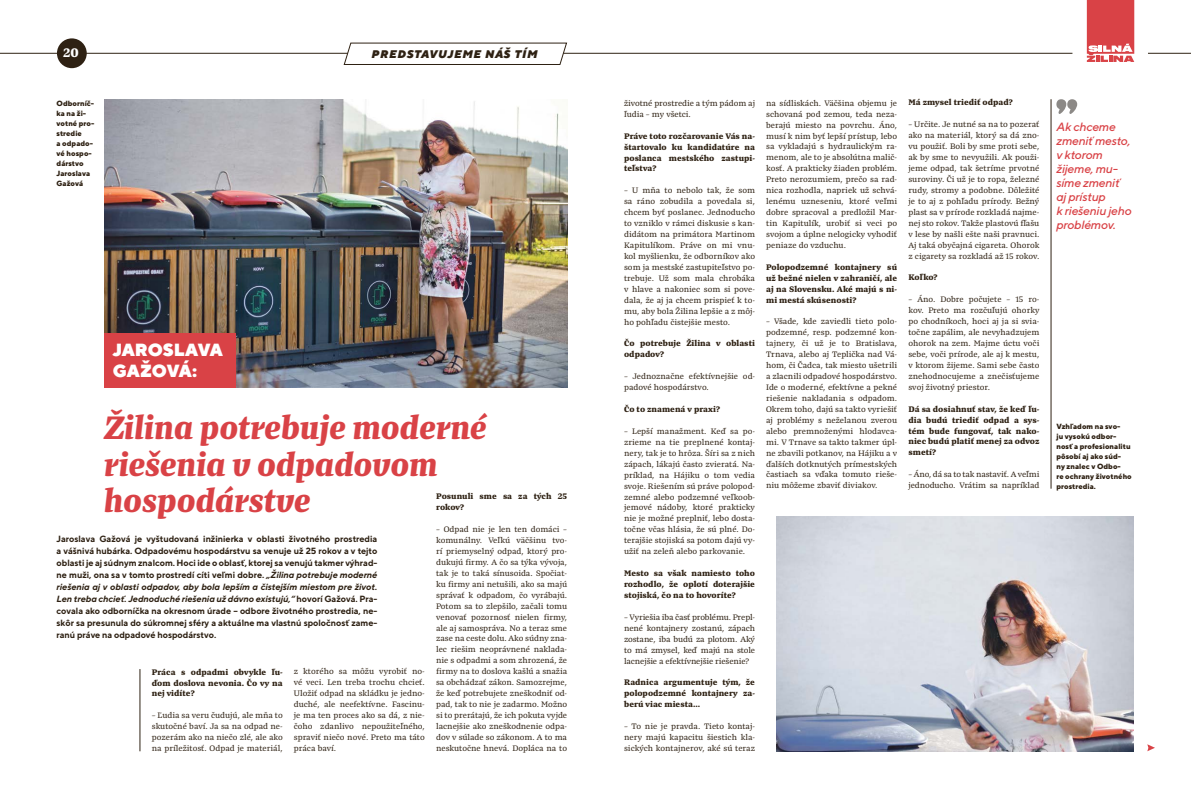
<style>
.page{position:relative;width:1191px;height:808px;background:#fff}
.page>*{position:absolute;margin:0;border:0;box-sizing:border-box;transform-origin:0 0}
.t1{font:italic 900 34.4px/36.2px "Preto Serif";letter-spacing:-.02em;color:#d94246}
.t2{font:900 17.6px/20.2px "TT Norms";letter-spacing:-.005em;color:#fff}
.t3{font:900 13.1px "Preto Serif";color:#fff}
.t4{font:italic 500 12px/14px "TT Norms";letter-spacing:-.015em;color:#d94246}
.t5{font:italic 900 11.1px "TT Norms";letter-spacing:.07em;color:#2e2113}
.t6{font:700 9px/12px "TT Norms";letter-spacing:-.005em;color:#2e2113;text-align:justify}
.t7{font:8.5px/10.9px "Preto Serif";color:#2e2113;text-align:justify}
.t8{font:900 8.5px/10.9px "Preto Serif";color:#2e2113;text-align:justify}
.t9{font:800 7.5px/10px "TT Norms";color:#2e2113}
.s1{font-style:italic}
</style>
<div class="page">
<svg style="left:343px;top:42px;width:224px;height:23px"></svg>
<hr style="left:0;top:53px;width:348px;height:1px;background:#2e2113">
<div style="left:57px;top:38px;width:30px;height:30px;background:#2e2113;border-radius:50%"></div>
<hr style="left:563px;top:53px;width:509px;height:1px;background:#2e2113">
<svg style="left:1086px;top:0;width:48px;height:62px;background:#de5c5f"></svg>
<hr style="left:1148px;top:53px;width:43px;height:1px;background:#2e2113">
<img style="left:105px;top:99px;width:462px;height:288px">
<div style="left:104px;top:333px;width:131px;height:54px;background:#d94246"></div>
<svg style="left:1056px;top:99px;width:21px;height:15px"></svg>
<hr style="left:1050px;top:99px;width:1px;height:390px;background:#2e2113">
<hr style="left:140px;top:669px;width:1px;height:82px;background:#2e2113">
<img style="left:776px;top:516px;width:357px;height:235px">
<svg style="left:1147px;top:744px;width:8px;height:7px"></svg>
<h3 class="t3" style="left:63px;top:45px;width:17px">20</h3>
<h3 class="t5" style="left:371px;top:47px;width:167px">PREDSTAVUJEME NÁŠ TÍM</h3>
<p class="t9" style="left:57px;top:99px;width:39px">Odborníč&shy;ka na ži&shy;votné pro&shy;stredie<br>a odpado&shy;vé hospo&shy;dárstvo<br>Jaroslava<br>Gažová</p>
<h2 class="t2" style="left:113px;top:340px;width:112px">JAROSLAVA<br>GAŽOVÁ:</h2>
<h1 class="t1" style="left:103px;top:411px;width:385px">Žilina potrebuje moderné riešenia v odpadovom hospodárstve</h1>
<p class="t6" style="left:57px;top:532px;width:322px">Jaroslava Gažová je vyštudovaná inžinierka v oblasti životného prostredia a vášnivá hubárka. Odpadovému hospodárstvu sa venuje už 25 rokov a v tejto oblasti je aj súdnym znalcom. Hoci ide o oblasť, ktorej sa venujú takmer výhrad&shy;ne muži, ona sa v tomto prostredí cíti veľmi dobre. <span class="s1">„Žilina potrebuje moderné riešenia aj v oblasti odpadov, aby bola lepším a čistejším miestom pre život.<br>Len treba chcieť. Jednoduché riešenia už dávno existujú,“</span> hovorí Gažová. Pra&shy;covala ako odborníčka na okresnom úrade – odbore životného prostredia, ne&shy;skôr sa presunula do súkromnej sféry a aktuálne ma vlastnú spoločnosť zame&shy;ranú práve na odpadové hospodárstvo.</p>
<p class="t8" style="left:436px;top:491px;width:132px">Posunuli sme sa za tých 25 rokov?</p>
<p class="t7" style="left:436px;top:524px;width:132px">– Odpad nie je len ten domáci – komunálny. Veľkú väčšinu tvo&shy;rí priemyselný odpad, ktorý pro&shy;dukujú firmy. A čo sa týka vývoja, tak je to taká sínusoida. Spočiat&shy;ku firmy ani netušili, ako sa majú správať k odpadom, čo vyrábajú.<br>Potom sa to zlepšilo, začali tomu venovať pozornosť nielen firmy, ale aj samospráva. No a teraz sme zase na ceste dolu. Ako súdny zna&shy;lec riešim neoprávnené naklada&shy;nie s odpadmi a som zhrozená, že firmy na to doslova kašlú a snažia sa obchádzať zákon. Samozrejme, že keď potrebujete zneškodniť od&shy;pad, tak to nie je zadarmo. Možno si to prerátajú, že ich pokuta vyjde lacnejšie ako zneškodnenie odpa&shy;dov v súlade so zákonom. A to ma neskutočne hnevá. Dopláca na to</p>
<p class="t7" style="left:294px;top:666px;width:132px">z ktorého sa môžu vyrobiť no&shy;vé veci. Len treba trochu chcieť.<br>Uložiť odpad na skládku je jedno&shy;duché, ale neefektívne. Fascinu&shy;je ma ten proces ako sa dá, z nie&shy;čoho zdanlivo nepoužiteľného, spraviť niečo nové. Preto ma táto práca baví.</p>
<p class="t8" style="left:152px;top:666px;width:132px">Práca s odpadmi obvykle ľu&shy;ďom doslova nevonia. Čo vy na nej vidíte?</p>
<p class="t7" style="left:152px;top:710px;width:132px">– Ľudia sa veru čudujú, ale mňa to skutočné baví. Ja sa na odpad ne&shy;pozerám ako na niečo zlé, ale ako na príležitosť. Odpad je materiál,</p>
<p class="t7" style="left:624px;top:98px;width:132px">životné prostredie a tým pádom aj ľudia – my všetci.</p>
<p class="t8" style="left:624px;top:130px;width:132px">Práve toto rozčarovanie Vás na&shy;štartovalo ku kandidatúre na poslanca mestského zastupi&shy;teľstva?</p>
<p class="t7" style="left:624px;top:185px;width:132px">– U mňa to nebolo tak, že som sa ráno zobudila a povedala si, chcem byť poslanec. Jednoducho to vzniklo v rámci diskusie s kan&shy;didátom na primátora Martinom Kapitulíkom. Práve on mi vnu&shy;kol myšlienku, že odborníkov ako som ja mestské zastupiteľstvo po&shy;trebuje. Už som mala chrobáka v hlave a nakoniec som si pove&shy;dala, že aj ja chcem prispieť k to&shy;mu, aby bola Žilina lepšie a z môj&shy;ho pohľadu čistejšie mesto.</p>
<p class="t8" style="left:624px;top:338px;width:132px">Čo potrebuje Žilina v oblasti odpadov?</p>
<p class="t7" style="left:624px;top:371px;width:132px">– Jednoznačne efektívnejšie od&shy;padové hospodárstvo.</p>
<p class="t8" style="left:624px;top:404px;width:97px">Čo to znamená v praxi?</p>
<p class="t7" style="left:624px;top:426px;width:132px">– Lepší manažment. Keď sa po&shy;zrieme na tie preplnené kontaj&shy;nery, tak je to hrôza. Šíri sa z nich zápach, lákajú často zvieratá. Na&shy;príklad, na Hájiku o tom vedia svoje. Riešením sú práve polopod&shy;zemné alebo podzemné veľkoob&shy;jemové nádoby, ktoré prakticky nie je možné preplniť, lebo dosta&shy;točne včas hlásia, že sú plné. Do&shy;terajšie stojiská sa potom dajú vy&shy;užiť na zeleň alebo parkovanie.</p>
<p class="t8" style="left:624px;top:568px;width:132px">Mesto sa však namiesto toho rozhodlo, že oplotí doterajšie stojiská, čo na to hovoríte?</p>
<p class="t7" style="left:624px;top:612px;width:132px">– Vyriešia iba časť problému. Prepl&shy;nené kontajnery zostanú, zápach zostane, iba budú za plotom. Aký to má zmysel, keď majú na stole lacnejšie a efektívnejšie riešenie?</p>
<p class="t8" style="left:624px;top:677px;width:132px">Radnica argumentuje tým, že polopodzemné kontajnery za&shy;berú viac miesta...</p>
<p class="t7" style="left:624px;top:721px;width:132px">– To nie je pravda. Tieto kontaj&shy;nery majú kapacitu šiestich kla&shy;sických kontajnerov, aké sú teraz</p>
<p class="t7" style="left:766px;top:98px;width:132px">na sídliskách. Väčšina objemu je schovaná pod zemou, teda neza&shy;berajú miesto na povrchu. Áno, musí k nim byť lepší prístup, lebo sa vykladajú s hydraulickým ra&shy;menom, ale to je absolútna malič&shy;kosť. A prakticky žiaden problém.<br>Preto nerozumiem, prečo sa rad&shy;nica rozhodla, napriek už schvá&shy;lenému uzneseniu, ktoré veľmi dobre spracoval a predložil Mar&shy;tin Kapitulík, urobiť si veci po svojom a úplne nelogicky vyhodiť peniaze do vzduchu.</p>
<p class="t8" style="left:766px;top:261px;width:132px">Polopodzemné kontajnery sú už bežné nielen v zahraničí, ale aj na Slovensku. Aké majú s ni&shy;mi mestá skúsenosti?</p>
<p class="t7" style="left:766px;top:316px;width:132px">– Všade, kde zaviedli tieto polo&shy;podzemné, resp. podzemné kon&shy;tajnery, či už je to Bratislava, Trnava, alebo aj Teplička nad Vá&shy;hom, či Čadca, tak miesto ušetrili a zlacnili odpadové hospodárstvo.<br>Ide o moderné, efektívne a pekné riešenie nakladania s odpadom.<br>Okrem toho, dajú sa takto vyriešiť aj problémy s neželanou zverou alebo premnoženými hlodavca&shy;mi. V Trnave sa takto takmer úpl&shy;ne zbavili potkanov, na Hájiku a v ďalších dotknutých prímestských častiach sa vďaka tomuto rieše&shy;niu môžeme zbaviť diviakov.</p>
<p class="t8" style="left:908px;top:97px;width:106px">Má zmysel triediť odpad?</p>
<p class="t7" style="left:908px;top:119px;width:132px">– Určite. Je nutné sa na to pozerať ako na materiál, ktorý sa dá zno&shy;vu použiť. Boli by sme proti sebe, ak by sme to nevyužili. Ak použi&shy;jeme odpad, tak šetríme prvotné suroviny. Či už je to ropa, železné rudy, stromy a podobne. Dôležité je to aj z pohľadu prírody. Bežný plast sa v prírode rozkladá najme&shy;nej sto rokov. Takže plastovú fľašu v lese by našli ešte naši pravnuci.<br>Aj taká obyčajná cigareta. Ohorok z cigarety sa rozkladá až 15 rokov.</p>
<p class="t8" style="left:908px;top:272px;width:31px">Koľko?</p>
<p class="t7" style="left:908px;top:294px;width:132px">– Áno. Dobre počujete – 15 ro&shy;kov. Preto ma rozčuľujú ohorky po chodníkoch, hoci aj ja si svia&shy;točne zapálim, ale nevyhadzujem ohorok na zem. Majme úctu voči sebe, voči prírode, ale aj k mestu, v ktorom žijeme. Sami sebe často znehodnocujeme a znečisťujeme svoj životný priestor.</p>
<p class="t8" style="left:908px;top:403px;width:132px">Dá sa dosiahnuť stav, že keď ľu&shy;dia budú triediť odpad a sys&shy;tém bude fungovať, tak nako&shy;niec budú platiť menej za odvoz smetí?</p>
<p class="t7" style="left:908px;top:469px;width:132px">– Áno, dá sa to tak nastaviť. A veľmi jednoducho. Vrátim sa napríklad</p>
<h3 class="t4" style="left:1056px;top:119px;width:77px">Ak chceme zmeniť mesto, v ktorom žijeme, mu&shy;síme zmeniť aj prístup<br>k riešeniu jeho problémov.</h3>
<p class="t9" style="left:1056px;top:421px;width:77px">Vzhľadom na svo-<br>ju vysokú odbor&shy;nosť a profesionalitu pôsobí aj ako súd-<br>ny znalec v Odbo-<br>re ochrany životného prostredia.</p>
</div>
